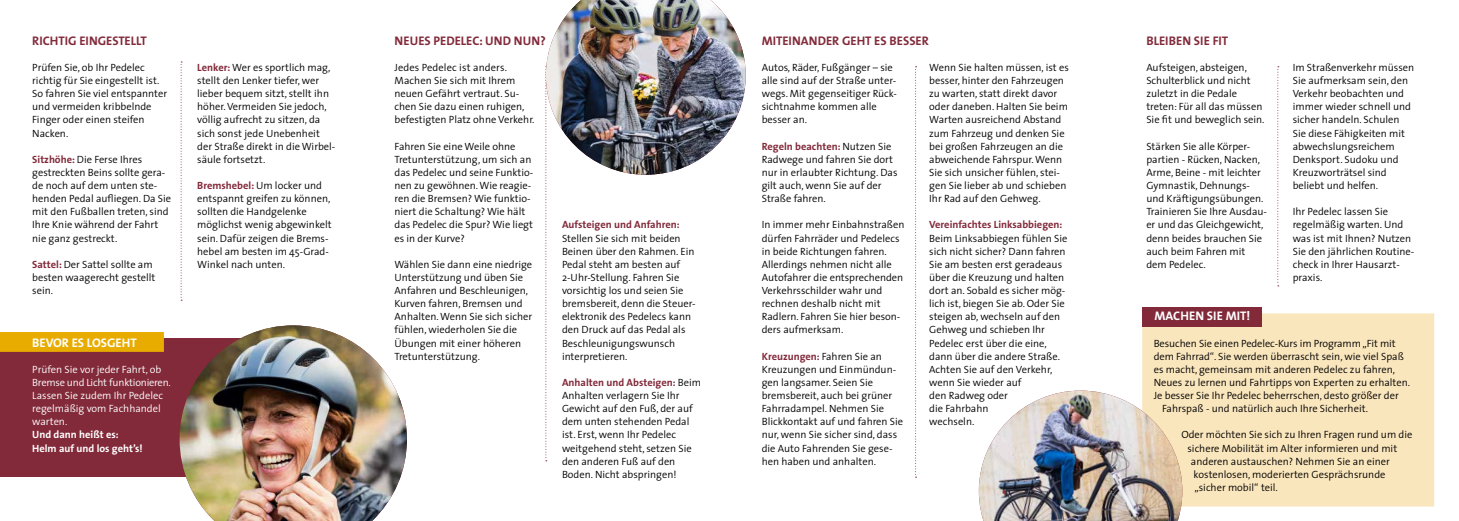
<style>
.page{position:relative;width:1459px;height:521px;background:#fff}
.page>*{position:absolute;margin:0;border:0;box-sizing:border-box;transform-origin:0 0}
.t1{font:700 12.51px "The Sans";color:#822a3a}
.t2{font:700 12.51px "The Sans";color:#fff}
.t3{font:300 10.5px/13.1px "The Sans";color:#000}
.t4{font:300 10.5px/13.1px "The Sans";color:#fff}
.t5{font:700 10.5px "The Sans";color:#822a3a}
.t6{font:700 10.5px/13.1px "The Sans";color:#fff}
.s1{font-weight:700;color:#822a3a}
</style>
<div class="page">
<div style="left:0;top:338px;width:291px;height:139px;background:#822a3a"></div>
<div style="left:1142px;top:313px;width:292px;height:193px;background:#fae6bd"></div>
<div style="left:0;top:332px;width:164px;height:20px;background:#e8ac00"></div>
<div style="left:1142px;top:307px;width:119px;height:19px;background:#822a3a"></div>
<img style="left:978px;top:391px;width:204px;height:130px">
<svg style="left:181px;top:62px;width:1px;height:239px"></svg>
<svg style="left:545px;top:66px;width:2px;height:395px"></svg>
<svg style="left:915px;top:66px;width:1px;height:412px"></svg>
<svg style="left:1277px;top:66px;width:1px;height:220px"></svg>
<img style="left:180px;top:325px;width:227px;height:196px">
<img style="left:546px;top:0;width:199px;height:175px">
<p class="t1" style="left:32px;top:30px;width:116px">RICHTIG EINGESTELLT</p>
<p class="t3" style="left:32px;top:60px;width:136px">Prüfen Sie, ob Ihr Pedelec richtig für Sie eingestellt ist.<br>So fahren Sie viel entspannter und vermeiden kribbelnde<br>Finger oder einen steifen<br>Nacken.</p>
<p class="t3" style="left:32px;top:152px;width:140px"><span class="s1">Sitzhöhe:</span> Die Ferse Ihres gestreckten Beins sollte gera&shy;de noch auf dem unten ste&shy;henden Pedal aufliegen. Da Sie mit den Fußballen treten, sind<br>Ihre Knie während der Fahrt nie ganz gestreckt.</p>
<p class="t3" style="left:32px;top:257px;width:125px"><span class="s1">Sattel:</span> Der Sattel sollte am besten waagerecht gestellt sein.</p>
<p class="t2" style="left:32px;top:332px;width:106px">BEVOR ES LOSGEHT</p>
<p class="t4" style="left:32px;top:362px;width:140px">Prüfen Sie vor jeder Fahrt, ob<br>Bremse und Licht funktionieren.<br>Lassen Sie zudem Ihr Pedelec regelmäßig vom Fachhandel warten.</p>
<p class="t6" style="left:32px;top:428px;width:112px">Und dann heißt es:<br>Helm auf und los geht’s!</p>
<p class="t3" style="left:197px;top:60px;width:140px"><span class="s1">Lenker:</span> Wer es sportlich mag, stellt den Lenker tiefer, wer lieber bequem sitzt, stellt ihn höher. Vermeiden Sie jedoch, völlig aufrecht zu sitzen, da sich sonst jede Unebenheit der Straße direkt in die Wirbel&shy;säule fortsetzt.</p>
<p class="t3" style="left:197px;top:179px;width:136px"><span class="s1">Bremshebel:</span> Um locker und entspannt greifen zu können, sollten die Handgelenke möglichst wenig abgewinkelt sein. Dafür zeigen die Brems&shy;hebel am besten im 45-Grad-<br>Winkel nach unten.</p>
<p class="t1" style="left:394px;top:30px;width:153px">NEUES PEDELEC: UND NUN?</p>
<p class="t3" style="left:394px;top:60px;width:141px">Jedes Pedelec ist anders.<br>Machen Sie sich mit Ihrem neuen Gefährt vertraut. Su&shy;chen Sie dazu einen ruhigen, befestigten Platz ohne Verkehr.</p>
<p class="t3" style="left:394px;top:139px;width:140px">Fahren Sie eine Weile ohne<br>Tretunterstützung, um sich an das Pedelec und seine Funktio&shy;nen zu gewöhnen. Wie reagie&shy;ren die Bremsen? Wie funktio&shy;niert die Schaltung? Wie hält das Pedelec die Spur? Wie liegt es in der Kurve?</p>
<p class="t3" style="left:394px;top:257px;width:139px">Wählen Sie dann eine niedrige<br>Unterstützung und üben Sie<br>Anfahren und Beschleunigen,<br>Kurven fahren, Bremsen und<br>Anhalten. Wenn Sie sich sicher fühlen, wiederholen Sie die<br>Übungen mit einer höheren<br>Tretunterstützung.</p>
<p class="t5" style="left:562px;top:216px;width:119px">Aufsteigen und Anfahren:</p>
<p class="t3" style="left:562px;top:231px;width:135px">Stellen Sie sich mit beiden<br>Beinen über den Rahmen. Ein<br>Pedal steht am besten auf<br>2-Uhr-Stellung. Fahren Sie vorsichtig los und seien Sie bremsbereit, denn die Steuer&shy;elektronik des Pedelecs kann den Druck auf das Pedal als<br>Beschleunigungswunsch interpretieren.</p>
<p class="t3" style="left:562px;top:375px;width:141px"><span class="s1">Anhalten und Absteigen:</span> Beim<br>Anhalten verlagern Sie Ihr<br>Gewicht auf den Fuß, der auf dem unten stehenden Pedal ist. Erst, wenn Ihr Pedelec weitgehend steht, setzen Sie den anderen Fuß auf den<br>Boden. Nicht abspringen!</p>
<p class="t1" style="left:761px;top:30px;width:169px">MITEINANDER GEHT ES BESSER</p>
<p class="t3" style="left:761px;top:60px;width:136px">Autos, Räder, Fußgänger – sie alle sind auf der Straße unter&shy;wegs. Mit gegenseitiger Rück&shy;sichtnahme kommen alle besser an.</p>
<p class="t3" style="left:761px;top:139px;width:137px"><span class="s1">Regeln beachten:</span> Nutzen Sie<br>Radwege und fahren Sie dort nur in erlaubter Richtung. Das gilt auch, wenn Sie auf der<br>Straße fahren.</p>
<p class="t3" style="left:761px;top:218px;width:144px">In immer mehr Einbahnstraßen dürfen Fahrräder und Pedelecs in beide Richtungen fahren.<br>Allerdings nehmen nicht alle<br>Autofahrer die entsprechenden<br>Verkehrsschilder wahr und rechnen deshalb nicht mit<br>Radlern. Fahren Sie hier beson&shy;ders aufmerksam.</p>
<p class="t3" style="left:761px;top:349px;width:143px"><span class="s1">Kreuzungen:</span> Fahren Sie an<br>Kreuzungen und Einmündun&shy;gen langsamer. Seien Sie bremsbereit, auch bei grüner<br>Fahrradampel. Nehmen Sie<br>Blickkontakt auf und fahren Sie nur, wenn Sie sicher sind, dass die Auto Fahrenden Sie gese&shy;hen haben und anhalten.</p>
<p class="t3" style="left:929px;top:60px;width:141px">Wenn Sie halten müssen, ist es besser, hinter den Fahrzeugen zu warten, statt direkt davor oder daneben. Halten Sie beim<br>Warten ausreichend Abstand zum Fahrzeug und denken Sie bei großen Fahrzeugen an die abweichende Fahrspur. Wenn<br>Sie sich unsicher fühlen, stei&shy;gen Sie lieber ab und schieben<br>Ihr Rad auf den Gehweg.</p>
<p class="t5" style="left:929px;top:216px;width:135px">Vereinfachtes Linksabbiegen:</p>
<p class="t3" style="left:929px;top:231px;width:140px">Beim Linksabbiegen fühlen Sie sich nicht sicher? Dann fahren<br>Sie am besten erst geradeaus über die Kreuzung und halten dort an. Sobald es sicher mög&shy;lich ist, biegen Sie ab. Oder Sie steigen ab, wechseln auf den<br>Gehweg und schieben Ihr<br>Pedelec erst über die eine, dann über die andere Straße.<br>Achten Sie auf den Verkehr, wenn Sie wieder auf<br>den Radweg oder<br>die Fahrbahn<br>wechseln.</p>
<p class="t1" style="left:1146px;top:30px;width:83px">BLEIBEN SIE FIT</p>
<p class="t3" style="left:1146px;top:60px;width:120px">Aufsteigen, absteigen,<br>Schulterblick und nicht zuletzt in die Pedale treten: Für all das müssen<br>Sie fit und beweglich sein.</p>
<p class="t3" style="left:1146px;top:139px;width:122px">Stärken Sie alle Körper&shy;partien - Rücken, Nacken,<br>Arme, Beine - mit leichter<br>Gymnastik, Dehnungs&shy;und Kräftigungsübungen.<br>Trainieren Sie Ihre Ausdau&shy;er und das Gleichgewicht, denn beides brauchen Sie auch beim Fahren mit dem Pedelec.</p>
<p class="t3" style="left:1292px;top:60px;width:123px">Im Straßenverkehr müssen<br>Sie aufmerksam sein, den<br>Verkehr beobachten und immer wieder schnell und sicher handeln. Schulen<br>Sie diese Fähigkeiten mit abwechslungsreichem<br>Denksport. Sudoku und<br>Kreuzworträtsel sind beliebt und helfen.</p>
<p class="t3" style="left:1292px;top:205px;width:123px">Ihr Pedelec lassen Sie regelmäßig warten. Und was ist mit Ihnen? Nutzen<br>Sie den jährlichen Routine&shy;check in Ihrer Hausarzt&shy;praxis.</p>
<p class="t2" style="left:1154px;top:306px;width:97px">MACHEN SIE MIT!</p>
<p class="t3" style="left:1153px;top:336px;width:243px">Besuchen Sie einen Pedelec-Kurs im Programm „Fit mit</p>
<p class="t3" style="left:1153px;top:349px;width:251px">dem Fahrrad“. Sie werden überrascht sein, wie viel Spaß</p>
<p class="t3" style="left:1153px;top:362px;width:243px">es macht, gemeinsam mit anderen Pedelec zu fahren,</p>
<p class="t3" style="left:1153px;top:375px;width:258px">Neues zu lernen und Fahrtipps von Experten zu erhalten.</p>
<p class="t3" style="left:1153px;top:389px;width:246px">Je besser Sie Ihr Pedelec beherrschen, desto größer der</p>
<p class="t3" style="left:1162px;top:402px;width:207px">Fahrspaß - und natürlich auch Ihre Sicherheit.</p>
<p class="t3" style="left:1181px;top:428px;width:233px">Oder möchten Sie sich zu Ihren Fragen rund um die</p>
<p class="t3" style="left:1187px;top:441px;width:211px">sichere Mobilität im Alter informieren und mit</p>
<p class="t3" style="left:1191px;top:454px;width:200px">anderen austauschen? Nehmen Sie an einer</p>
<p class="t3" style="left:1193px;top:467px;width:193px">kostenlosen, moderierten Gesprächsrunde</p>
<p class="t3" style="left:1194px;top:480px;width:85px">„sicher mobil“ teil.</p>
</div>
